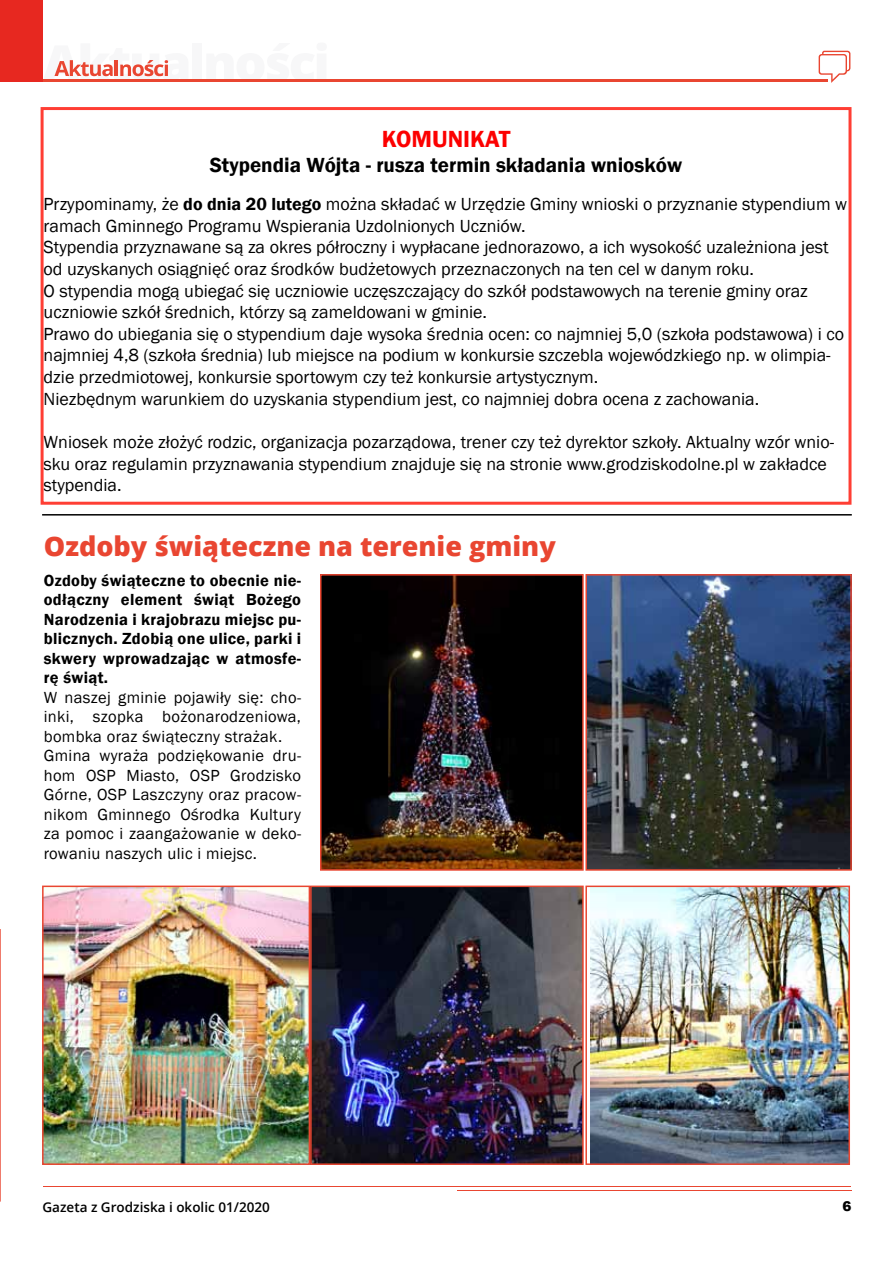
<style>
.page{position:relative;width:893px;height:1263px;background:#fff}
.page>*{position:absolute;margin:0;border:0;box-sizing:border-box;transform-origin:0 0}
.t1{font:800 27px "Open Sans";color:#e94631}
.t2{font:600 24px "Franklin Gothic";color:#fc0000}
.t3{font:600 21px "Franklin Gothic";color:#000}
.t4{font:18px/21.6px "Franklin Gothic";color:#000}
.t5{font:16.5px/19.5px "Franklin Gothic";letter-spacing:.02em;color:#000}
.t6{font:600 16.5px/19.5px "Franklin Gothic";letter-spacing:.02em;color:#000;text-align:justify}
.t7{font:600 13.5px "Open Sans";color:#000}
.t8{font:900 13.5px "Arial";color:#000}
.s1{font-weight:600}
</style>
<div class="page">
<hr style="left:43px;top:1186px;width:808px;height:1px;background:#e94631">
<hr style="left:457px;top:1190px;width:394px;height:1px;background:#e94631">
<div style="left:192px;top:43px;width:10px;height:38px;background:#f7f7f8"></div>
<svg style="left:54px;top:60px;width:115px;height:17px"></svg>
<hr style="left:43px;top:79px;width:785px;height:3px;background:#e94631">
<svg style="left:819px;top:51px;width:31px;height:32px"></svg>
<div style="left:0;top:0;width:43px;height:82px;background:#e72820"></div>
<hr style="left:42px;top:514px;width:810px;height:1px;background:#000">
<img style="left:323px;top:577px;width:258px;height:291px">
<div style="left:320px;top:574px;width:264px;height:297px;border:2px solid #e94631"></div>
<img style="left:45px;top:888px;width:262px;height:274px">
<div style="left:42px;top:885px;width:268px;height:280px;border:2px solid #e94631"></div>
<img style="left:590px;top:888px;width:257px;height:274px">
<div style="left:585px;top:885px;width:265px;height:280px;border:2px solid #e94631"></div>
<img style="left:313px;top:888px;width:268px;height:274px">
<div style="left:310px;top:885px;width:274px;height:280px;border:2px solid #e94631"></div>
<img style="left:588px;top:577px;width:261px;height:291px">
<div style="left:585px;top:574px;width:267px;height:297px;border:2px solid #e94631"></div>
<div style="left:41px;top:107px;width:810px;height:398px;border:3px solid #ff3e34"></div>
<svg style="left:0;top:929px;width:1px;height:272px"></svg>
<h2 class="t2" style="left:382px;top:124px;width:130px">KOMUNIKAT</h2>
<p class="t3" style="left:210px;top:153px;width:474px">Stypendia Wójta - rusza termin składania wniosków</p>
<p class="t4" style="left:44px;top:194px;width:805px">Przypominamy, że <span class="s1">do dnia 20 lutego</span> można składać w Urzędzie Gminy wnioski o przyznanie stypendium w ramach Gminnego Programu Wspierania Uzdolnionych Uczniów.<br>Stypendia przyznawane są za okres półroczny i wypłacane jednorazowo, a ich wysokość uzależniona jest od uzyskanych osiągnięć oraz środków budżetowych przeznaczonych na ten cel w danym roku.<br>O stypendia mogą ubiegać się uczniowie uczęszczający do szkół podstawowych na terenie gminy oraz uczniowie szkół średnich, którzy są zameldowani w gminie.<br>Prawo do ubiegania się o stypendium daje wysoka średnia ocen: co najmniej 5,0 (szkoła podstawowa) i co najmniej 4,8 (szkoła średnia) lub miejsce na podium w konkursie szczebla wojewódzkiego np. w olimpia&shy;dzie przedmiotowej, konkursie sportowym czy też konkursie artystycznym.<br>Niezbędnym warunkiem do uzyskania stypendium jest, co najmniej dobra ocena z zachowania.</p>
<p class="t4" style="left:44px;top:431px;width:792px">Wniosek może złożyć rodzic, organizacja pozarządowa, trener czy też dyrektor szkoły. Aktualny wzór wnio&shy;sku oraz regulamin przyznawania stypendium znajduje się na stronie www.grodziskodolne.pl w zakładce stypendia.</p>
<h1 class="t1" style="left:44px;top:526px;width:513px">Ozdoby świąteczne na terenie gminy</h1>
<p class="t6" style="left:44px;top:571px;width:259px">Ozdoby świąteczne to obecnie nie&shy;odłączny element świąt Bożego Narodzenia i krajobrazu miejsc pu&shy;blicznych. Zdobią one ulice, parki i skwery wprowadzając w atmosfe&shy;rę świąt.</p>
<p class="t5" style="left:44px;top:688px;width:259px">W naszej gminie pojawiły się: cho&shy;inki, szopka bożonarodzeniowa, bombka oraz świąteczny strażak.<br>Gmina wyraża podziękowanie dru&shy;hom OSP Miasto, OSP Grodzisko<br>Górne, OSP Laszczyny oraz pracow&shy;nikom Gminnego Ośrodka Kultury za pomoc i zaangażowanie w deko&shy;rowaniu naszych ulic i miejsc.</p>
<p class="t7" style="left:43px;top:1198px;width:229px">Gazeta z Grodziska i okolic 01/2020</p>
<p class="t8" style="left:842px;top:1196px;width:11px">6</p>
</div>
